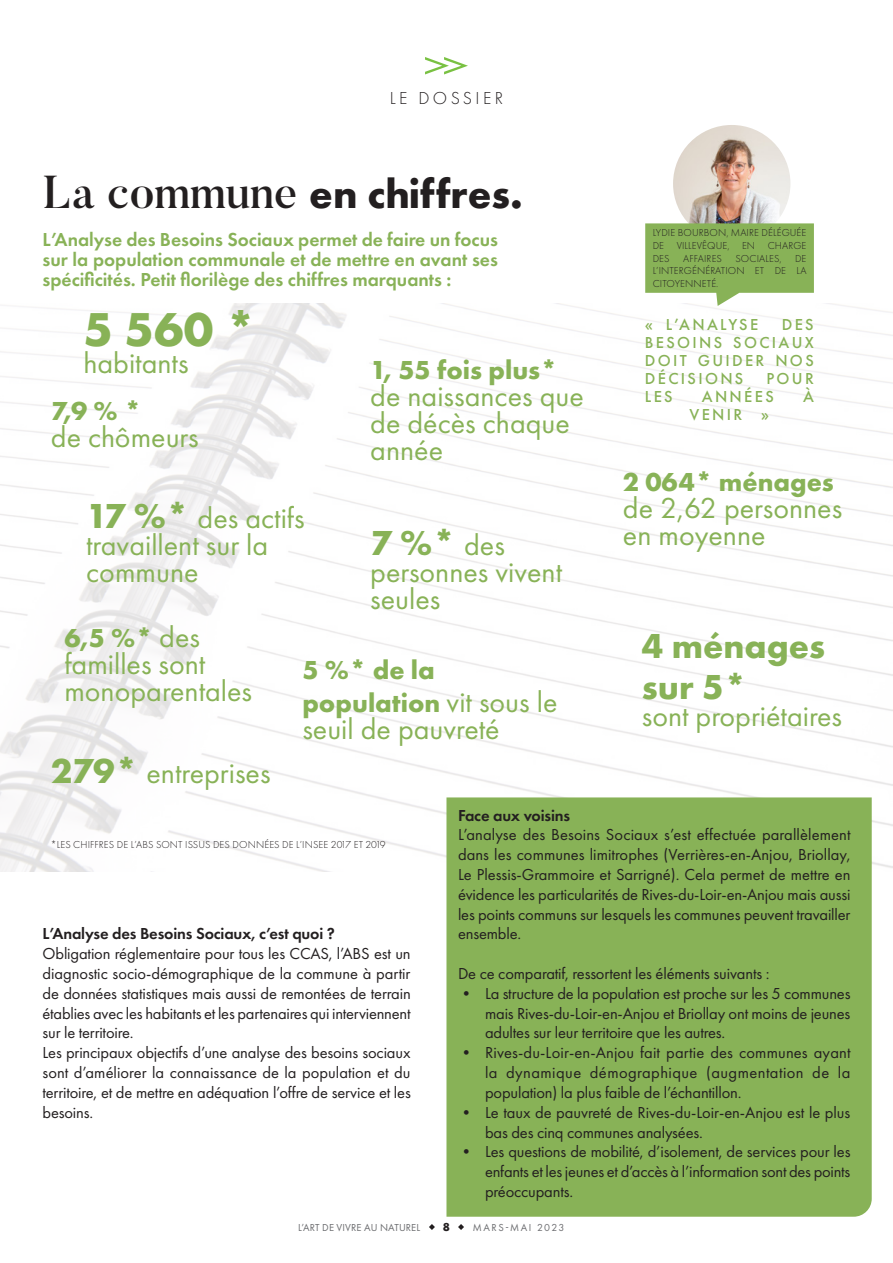
<style>
.page{position:relative;width:893px;height:1263px;background:#fff}
.page>*{position:absolute;margin:0;border:0;box-sizing:border-box;transform-origin:0 0}
.chapeau{font:700 49.35px "Futura PT";color:#88b257}
.Titre{font:700 42px "Futura PT";color:#231f20}
.chapeau-2{font:700 36px/40.5px "Futura PT";color:#88b257}
.chapeau-3{font:30px/27px "Futura PT";color:#88b257}
.chapeau-4{font:700 27px/33px "Futura PT";color:#88b257}
.chapeau-5{font:600 19.5px/19.8px "Futura PT";color:#88b257;text-align:justify}
.t1{font:300 18px "Futura PT";letter-spacing:.19em;color:#231f20}
.courant_regular{font:16.5px/19.8px "Futura PT";letter-spacing:-.01em;color:#231f20;text-align:justify}
.t2{font:500 16.5px/18px "Futura PT";letter-spacing:.14em;color:#88b257;text-align:justify}
.courant_regular-2{font:600 16.5px "Futura PT";letter-spacing:-.01em;color:#231f20}
.t3{font:700 12px "Futura PT";color:#231f20}
.t4{font:300 10.5px/12.6px "Futura PT";letter-spacing:.01em;color:#231f20;text-align:justify}
.t5{font:10.5px "Futura PT";letter-spacing:.01em;color:#6c6d70}
.t6{font:10.5px "Futura PT";letter-spacing:.15em;color:#6c6d70}
.s1{font-family:"Butler";font-weight:500;font-size:45.9px}
.s2{font-weight:700;font-size:36px}
.s3{font-weight:400;font-size:30px}
</style>
<div class="page">
<svg style="left:429px;top:1224px;width:6px;height:6px"></svg>
<svg style="left:458px;top:1224px;width:6px;height:6px"></svg>
<img style="left:0;top:303px;width:893px;height:568px">
<svg style="left:425px;top:57px;width:43px;height:17px"></svg>
<img style="left:673px;top:125px;width:117px;height:117px;border-radius:59px">
<svg style="left:645px;top:223px;width:169px;height:83px;background:#9abd70"></svg>
<div style="left:446px;top:797px;width:426px;height:420px;background:#88b257"></div>
<p class="t1" style="left:390px;top:88px;width:115px">LE DOSSIER</p>
<p class="Titre" style="left:43px;top:166px;width:482px"><span class="s1">La commune</span> en chiffres.</p>
<p class="chapeau-5" style="left:43px;top:230px;width:457px">L’Analyse des Besoins Sociaux permet de faire un focus sur la population communale et de mettre en avant ses spécificités. Petit florilège des chiffres marquants :</p>
<p class="chapeau" style="left:83px;top:298px;width:175px">5 560 *</p>
<p class="chapeau-3" style="left:83px;top:350px;width:107px">habitants</p>
<p class="chapeau-4" style="left:370px;top:353px;width:189px">1, 55 fois plus*</p>
<p class="chapeau-3" style="left:370px;top:383px;width:215px">de naissances que de décès chaque année</p>
<p class="chapeau-4" style="left:51px;top:394px;width:92px">7,9 % *</p>
<p class="chapeau-3" style="left:51px;top:423px;width:149px">de chômeurs</p>
<p class="chapeau-3" style="left:86px;top:504px;width:220px"><span class="s2">17 %*</span> des actifs travaillent sur la commune</p>
<p class="chapeau-2" style="left:370px;top:522px;width:136px">7 %* <span class="s3">des</span></p>
<p class="chapeau-3" style="left:370px;top:559px;width:193px">personnes vivent seules</p>
<p class="chapeau-4" style="left:64px;top:620px;width:137px">6,5 %* <span class="s3">des</span></p>
<p class="chapeau-3" style="left:64px;top:650px;width:189px">familles sont monoparentales</p>
<p class="chapeau-3" style="left:51px;top:760px;width:221px"><span class="s2">279*</span> entreprises</p>
<p class="chapeau-4" style="left:302px;top:653px;width:257px">5 %* de la population <span class="s3">vit sous le</span></p>
<p class="chapeau-3" style="left:302px;top:716px;width:199px">seuil de pauvreté</p>
<p class="courant_regular-2" style="left:458px;top:805px;width:114px">Face aux voisins</p>
<p class="t4" style="left:653px;top:227px;width:155px">LYDIE BOURBON, MAIRE DÉLÉGUÉE DE VILLEVÊQUE, EN CHARGE DES</p>
<p class="t4" style="left:683px;top:252px;width:40px">AFFAIRES</p>
<p class="t4" style="left:736px;top:252px;width:48px">SOCIALES,</p>
<p class="t4" style="left:653px;top:252px;width:155px;text-indent:142px">DE L’INTERGÉNÉRATION ET DE LA CITOYENNETÉ.</p>
<p class="t2" style="left:645px;top:315px;width:115px">« L’ANALYSE</p>
<p class="t2" style="left:645px;top:315px;width:170px;text-indent:137px">DES BESOINS SOCIAUX DOIT GUIDER NOS DÉCISIONS</p>
<p class="t2" style="left:766px;top:369px;width:49px">POUR</p>
<p class="t2" style="left:645px;top:387px;width:29px">LES</p>
<p class="t2" style="left:702px;top:387px;width:74px">ANNÉES</p>
<p class="t2" style="left:803px;top:387px;width:12px">À</p>
<p class="t2" style="left:689px;top:405px;width:81px">VENIR »</p>
<p class="chapeau-4" style="left:623px;top:464px;width:212px">2 064* ménages</p>
<p class="chapeau-3" style="left:623px;top:494px;width:221px">de 2,62 personnes en moyenne</p>
<p class="chapeau-2" style="left:642px;top:625px;width:185px">4 ménages sur 5*</p>
<p class="chapeau-3" style="left:642px;top:702px;width:202px">sont propriétaires</p>
<p class="t4" style="left:51px;top:838px;width:336px">*LES CHIFFRES DE L’ABS SONT ISSUS DES DONNÉES DE L’INSEE 2017 ET 2019</p>
<p class="courant_regular-2" style="left:43px;top:924px;width:294px">L’Analyse des Besoins Sociaux, c’est quoi ?</p>
<p class="courant_regular" style="left:43px;top:944px;width:370px">Obligation réglementaire pour tous les CCAS, l’ABS est un diagnostic socio-démographique de la commune à partir de données statistiques mais aussi de remontées de terrain établies avec les habitants et les partenaires qui interviennent sur le territoire.</p>
<p class="courant_regular" style="left:43px;top:1043px;width:370px">Les principaux objectifs d’une analyse des besoins sociaux sont d’améliorer la connaissance de la population et du territoire, et de mettre en adéquation l’offre de service et les besoins.</p>
<p class="courant_regular" style="left:458px;top:825px;width:394px">L’analyse des Besoins Sociaux s’est effectuée parallèlement dans les communes limitrophes (Verrières-en-Anjou, Briollay, Le Plessis-Grammoire et Sarrigné). Cela permet de mettre en évidence les particularités de Rives-du-Loir-en-Anjou mais aussi les points communs sur lesquels les communes peuvent travailler ensemble.</p>
<p class="courant_regular" style="left:458px;top:963px;width:313px">De ce comparatif, ressortent les éléments suivants :</p>
<p class="courant_regular" style="left:485px;top:983px;width:367px;text-indent:-27px">• La structure de la population est proche sur les 5 communes mais Rives-du-Loir-en-Anjou et Briollay ont moins de jeunes adultes sur leur territoire que les autres.</p>
<p class="courant_regular" style="left:485px;top:1043px;width:367px;text-indent:-27px">• Rives-du-Loir-en-Anjou fait partie des communes ayant la dynamique démographique (augmentation de la population) la plus faible de l’échantillon.</p>
<p class="courant_regular" style="left:485px;top:1102px;width:367px;text-indent:-27px">• Le taux de pauvreté de Rives-du-Loir-en-Anjou est le plus bas des cinq communes analysées.</p>
<p class="courant_regular" style="left:485px;top:1142px;width:367px;text-indent:-27px">• Les questions de mobilité, d’isolement, de services pour les enfants et les jeunes et d’accès à l’information sont des points préoccupants.</p>
<p class="t5" style="left:298px;top:1221px;width:123px">L’ART DE VIVRE AU NATUREL</p>
<p class="t3" style="left:443px;top:1219px;width:9px">8</p>
<p class="t6" style="left:473px;top:1221px;width:93px">MARS-MAI 2023</p>
</div>
